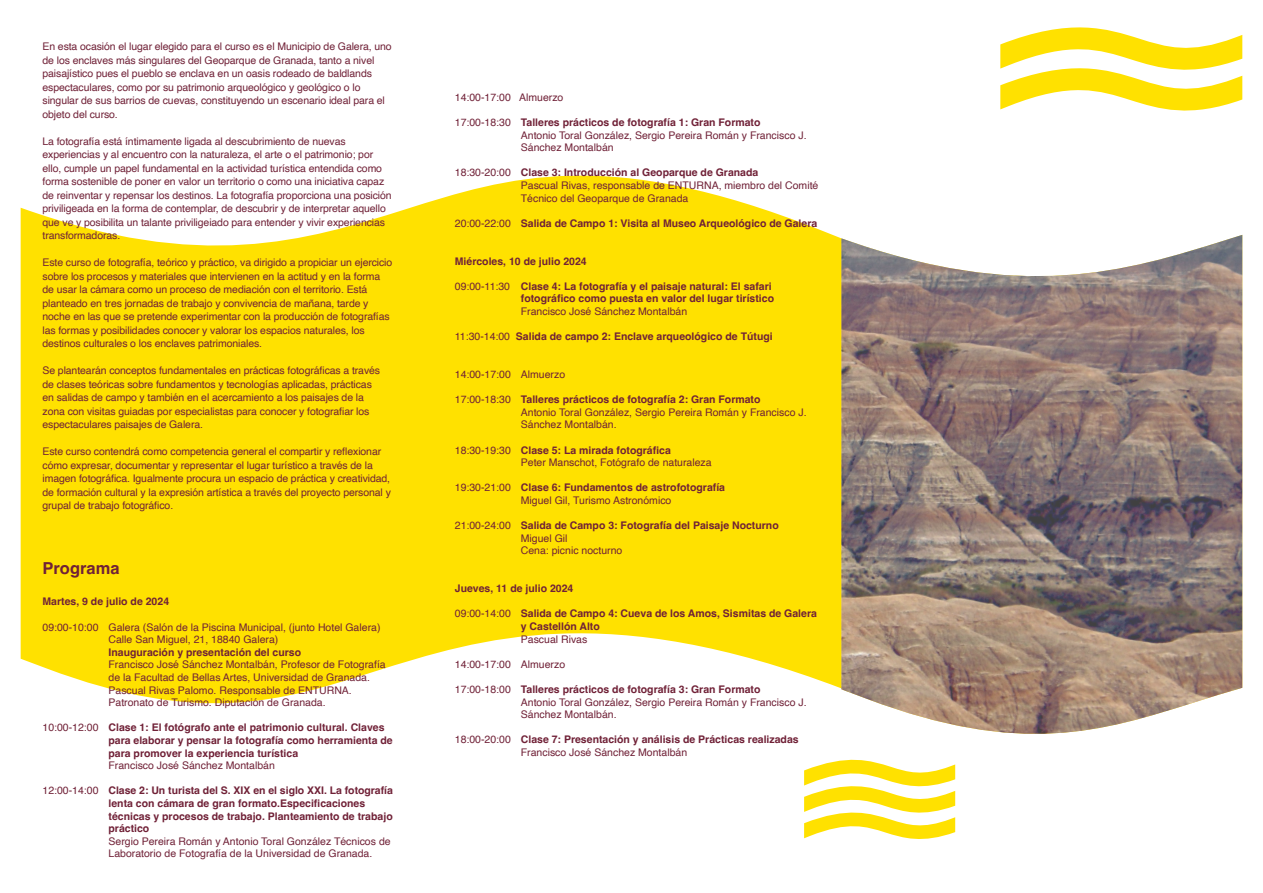
<style>
.page{position:relative;width:1263px;height:893px;background:#fff}
.page>*{position:absolute;margin:0;border:0;box-sizing:border-box;transform-origin:0 0}
.introducción{font:700 16.5px "Helvetica";color:#702137}
.introducción-2{font:10.5px/13.5px "Helvetica";letter-spacing:-.01em;color:#702137}
.Programa_Tabulaciones{font:700 10.5px/12.6px "Helvetica";color:#702137}
.Programa_Tabulaciones-2{font:10.5px/12.6px "Helvetica";color:#702137}
.s1{font-weight:400}
</style>
<div class="page">
<svg style="left:1000px;top:27px;width:242px;height:84px"></svg>
<svg style="left:804px;top:759px;width:151px;height:80px"></svg>
<svg style="left:21px;top:175px;width:820px;height:529px;background:#ffe523"></svg>
<img style="left:841px;top:235px;width:401px;height:499px">
<p class="introducción-2" style="left:43px;top:40px;width:351px">En esta ocasión el lugar elegido para el curso es el Municipio de Galera, uno de los enclaves más singulares del Geoparque de Granada, tanto a nivel paisajístico pues el pueblo se enclava en un oasis rodeado de baldlands espectaculares, como por su patrimonio arqueológico y geológico o lo singular de sus barrios de cuevas, constituyendo un escenario ideal para el objeto del curso.</p>
<p class="introducción-2" style="left:43px;top:135px;width:351px">La fotografía está íntimamente ligada al descubrimiento de nuevas experiencias y al encuentro con la naturaleza, el arte o el patrimonio; por ello, cumple un papel fundamental en la actividad turística entendida como forma sostenible de poner en valor un territorio o como una iniciativa capaz de reinventar y repensar los destinos. La fotografía proporciona una posición priviligeada en la forma de contemplar, de descubrir y de interpretar aquello que ve y posibilita un talante priviligeiado para entender y vivir experiencias transformadoras.</p>
<p class="introducción-2" style="left:43px;top:256px;width:351px">Este curso de fotografía, teórico y práctico, va dirigido a propiciar un ejercicio sobre los procesos y materiales que intervienen en la actitud y en la forma de usar la cámara como un proceso de mediación con el territorio. Está planteado en tres jornadas de trabajo y convivencia de mañana, tarde y noche en las que se pretende experimentar con la producción de fotografías las formas y posibilidades conocer y valorar los espacios naturales, los destinos culturales o los enclaves patrimoniales.</p>
<p class="introducción-2" style="left:43px;top:364px;width:339px">Se plantearán conceptos fundamentales en prácticas fotográficas a través de clases teóricas sobre fundamentos y tecnologías aplicadas, prácticas en salidas de campo y también en el acercamiento a los paisajes de la zona con visitas guiadas por especialistas para conocer y fotografiar los espectaculares paisajes de Galera.</p>
<p class="introducción-2" style="left:43px;top:445px;width:350px">Este curso contendrá como competencia general el compartir y reflexionar cómo expresar, documentar y representar el lugar turístico a través de la imagen fotográfica. Igualmente procura un espacio de práctica y creatividad, de formación cultural y la expresión artística a través del proyecto personal y grupal de trabajo fotográfico.</p>
<p class="introducción" style="left:43px;top:558px;width:79px">Programa</p>
<p class="Programa_Tabulaciones" style="left:43px;top:596px;width:128px">Martes, 9 de julio de 2024</p>
<p class="Programa_Tabulaciones-2" style="left:109px;top:621px;width:273px;text-indent:-66px">09:00-10:00 Galera (Salón de la Piscina Municipal, (junto Hotel Galera)<br>Calle San Miguel, 21, 18840 Galera)</p>
<p class="Programa_Tabulaciones" style="left:109px;top:647px;width:194px">Inauguración y presentación del curso</p>
<p class="Programa_Tabulaciones-2" style="left:109px;top:659px;width:279px">Francisco José Sánchez Montalbán, Profesor de Fotografía de la Facultad de Bellas Artes, Universidad de Granada.</p>
<p class="Programa_Tabulaciones-2" style="left:109px;top:684px;width:245px">Pascual Rivas Palomo. Responsable de ENTURNA.<br>Patronato de Turismo. Diputación de Granada.</p>
<p class="Programa_Tabulaciones" style="left:109px;top:722px;width:286px;text-indent:-66px"><span class="s1">10:00-12:00</span> Clase 1: El fotógrafo ante el patrimonio cultural. Claves para elaborar y pensar la fotografía como herramienta de para promover la experiencia turística</p>
<p class="Programa_Tabulaciones-2" style="left:109px;top:759px;width:168px">Francisco José Sánchez Montalbán</p>
<p class="Programa_Tabulaciones" style="left:109px;top:785px;width:286px;text-indent:-66px"><span class="s1">12:00-14:00</span> Clase 2: Un turista del S. XIX en el siglo XXI. La fotografía lenta con cámara de gran formato.Especificaciones técnicas y procesos de trabajo. Planteamiento de trabajo práctico</p>
<p class="Programa_Tabulaciones-2" style="left:109px;top:835px;width:284px">Sergio Pereira Román y Antonio Toral González Técnicos de<br>Laboratorio de Fotografía de la Universidad de Granada.</p>
<p class="Programa_Tabulaciones-2" style="left:455px;top:91px;width:110px">14:00-17:00 Almuerzo</p>
<p class="Programa_Tabulaciones" style="left:455px;top:117px;width:307px"><span class="s1">17:00-18:30</span> Talleres prácticos de fotografía 1: Gran Formato</p>
<p class="Programa_Tabulaciones-2" style="left:521px;top:129px;width:287px">Antonio Toral González, Sergio Pereira Román y Francisco J.<br>Sánchez Montalbán</p>
<p class="Programa_Tabulaciones" style="left:455px;top:168px;width:305px"><span class="s1">18:30-20:00</span> Clase 3: Introducción al Geoparque de Granada</p>
<p class="Programa_Tabulaciones-2" style="left:521px;top:179px;width:299px">Pascual Rivas, responsable de ENTURNA, miembro del Comité<br>Técnico del Geoparque de Granada</p>
<p class="Programa_Tabulaciones" style="left:455px;top:218px;width:364px"><span class="s1">20:00-22:00</span> Salida de Campo 1: Visita al Museo Arqueológico de Galera</p>
<p class="Programa_Tabulaciones" style="left:455px;top:256px;width:133px">Miércoles, 10 de julio 2024</p>
<p class="Programa_Tabulaciones" style="left:455px;top:281px;width:321px;text-align:right"><span class="s1">09:00-11:30</span> Clase 4: La fotografía y el paisaje natural: El safari fotográfico como puesta en valor del lugar tirístico</p>
<p class="Programa_Tabulaciones-2" style="left:521px;top:305px;width:168px">Francisco José Sánchez Montalbán</p>
<p class="Programa_Tabulaciones" style="left:455px;top:331px;width:319px"><span class="s1">11:30-14:00</span> Salida de campo 2: Enclave arqueológico de Tútugi</p>
<p class="Programa_Tabulaciones-2" style="left:455px;top:368px;width:112px">14:00-17:00 Almuerzo</p>
<p class="Programa_Tabulaciones" style="left:455px;top:394px;width:307px"><span class="s1">17:00-18:30</span> Talleres prácticos de fotografía 2: Gran Formato</p>
<p class="Programa_Tabulaciones-2" style="left:521px;top:406px;width:287px">Antonio Toral González, Sergio Pereira Román y Francisco J.<br>Sánchez Montalbán.</p>
<p class="Programa_Tabulaciones" style="left:455px;top:445px;width:217px"><span class="s1">18:30-19:30</span> Clase 5: La mirada fotográfica</p>
<p class="Programa_Tabulaciones-2" style="left:521px;top:457px;width:192px">Peter Manschot, Fotógrafo de naturaleza</p>
<p class="Programa_Tabulaciones" style="left:455px;top:483px;width:272px"><span class="s1">19:30-21:00</span> Clase 6: Fundamentos de astrofotografía</p>
<p class="Programa_Tabulaciones-2" style="left:521px;top:494px;width:152px">Miguel Gil, Turismo Astronómico</p>
<p class="Programa_Tabulaciones" style="left:455px;top:520px;width:325px"><span class="s1">21:00-24:00</span> Salida de Campo 3: Fotografía del Paisaje Nocturno</p>
<p class="Programa_Tabulaciones-2" style="left:521px;top:532px;width:48px">Miguel Gil</p>
<p class="Programa_Tabulaciones-2" style="left:521px;top:545px;width:103px">Cena: picnic nocturno</p>
<p class="Programa_Tabulaciones" style="left:455px;top:583px;width:120px">Jueves, 11 de julio 2024</p>
<p class="Programa_Tabulaciones" style="left:521px;top:609px;width:298px;text-indent:-66px"><span class="s1">09:00-14:00</span> Salida de Campo 4: Cueva de los Amos, Sismitas de Galera y Castellón Alto</p>
<p class="Programa_Tabulaciones-2" style="left:521px;top:633px;width:68px">Pascual Rivas</p>
<p class="Programa_Tabulaciones-2" style="left:455px;top:658px;width:112px">14:00-17:00 Almuerzo</p>
<p class="Programa_Tabulaciones" style="left:455px;top:684px;width:307px"><span class="s1">17:00-18:00</span> Talleres prácticos de fotografía 3: Gran Formato</p>
<p class="Programa_Tabulaciones-2" style="left:521px;top:696px;width:287px">Antonio Toral González, Sergio Pereira Román y Francisco J.<br>Sánchez Montalbán.</p>
<p class="Programa_Tabulaciones" style="left:455px;top:735px;width:345px"><span class="s1">18:00-20:00</span> Clase 7: Presentación y análisis de Prácticas realizadas</p>
<p class="Programa_Tabulaciones-2" style="left:521px;top:746px;width:168px">Francisco José Sánchez Montalbán</p>
</div>
